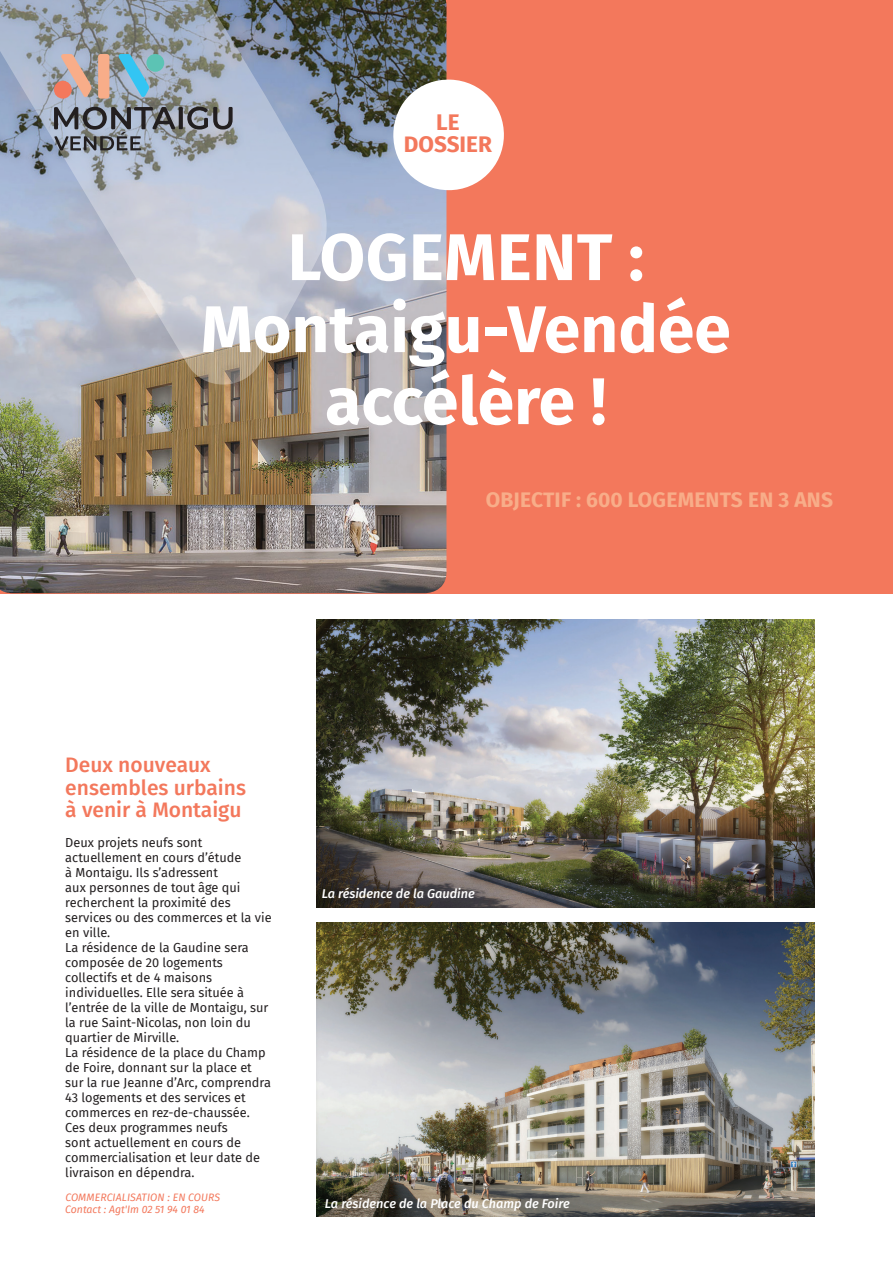
<style>
.page{position:relative;width:893px;height:1263px;background:#fff}
.page>*{position:absolute;margin:0;border:0;box-sizing:border-box;transform-origin:0 0}
.t1{font:700 66px "Fira Sans";color:#fff}
.t2{font:700 22.5px "Fira Sans";color:#f3785c}
.t3{font:500 21px/22.5px "Fira Sans";color:#f3785c}
.t4{font:700 21px "Fira Sans";letter-spacing:.01em;color:#f8ad89}
.t5{font:12.75px/15px "Fira Sans";color:#231f20}
.t6{font:italic 500 12.75px "Fira Sans";color:#fff}
.t7{font:italic 10.5px "Fira Sans";color:#f3785c}
</style>
<div class="page">
<div style="left:0;top:0;width:893px;height:593px;background:#f3785c"></div>
<img style="left:0;top:0;width:446px;height:593px">
<svg style="left:393px;top:78px;width:111px;height:112px"></svg>
<svg style="left:0;top:0;width:328px;height:386px"></svg>
<img style="left:316px;top:923px;width:499px;height:294px">
<img style="left:316px;top:620px;width:499px;height:288px">
<svg style="left:54px;top:107px;width:121px;height:43px"></svg>
<svg style="left:179px;top:107px;width:4px;height:22px"></svg>
<svg style="left:187px;top:107px;width:46px;height:23px"></svg>
<div style="left:98px;top:54px;width:11px;height:45px;background:#f8ad89;border-radius:3px"></div>
<svg style="left:61px;top:54px;width:31px;height:43px"></svg>
<div style="left:54px;top:81px;width:18px;height:18px;background:#f3785c;border-radius:50%"></div>
<div style="left:146px;top:54px;width:18px;height:18px;background:#5cc3b4;border-radius:50%"></div>
<svg style="left:118px;top:54px;width:31px;height:43px"></svg>
<p class="t2" style="left:436px;top:103px;width:25px">LE</p>
<p class="t2" style="left:404px;top:125px;width:89px">DOSSIER</p>
<p class="t1" style="left:288px;top:201px;width:358px">LOGEMENT :</p>
<p class="t1" style="left:201px;top:273px;width:531px">Montaigu-Vendée</p>
<p class="t1" style="left:325px;top:345px;width:283px">accélère !</p>
<p class="t4" style="left:486px;top:482px;width:349px">OBJECTIF : 600 LOGEMENTS EN 3 ANS</p>
<p class="t3" style="left:65px;top:753px;width:182px">Deux nouveaux ensembles urbains</p>
<p class="t3" style="left:65px;top:798px;width:178px">à venir à Montaigu</p>
<p class="t5" style="left:65px;top:835px;width:208px">Deux projets neufs sont actuellement en cours d’étude<br>à Montaigu. Ils s’adressent<br>aux personnes de tout âge qui recherchent la proximité des services ou des commerces et la vie en ville.</p>
<p class="t5" style="left:65px;top:940px;width:205px">La résidence de la Gaudine sera composée de 20 logements collectifs et de 4 maisons individuelles. Elle sera située à l’entrée de la ville de Montaigu, sur la rue Saint-Nicolas, non loin du quartier de Mirville.</p>
<p class="t5" style="left:65px;top:1045px;width:207px">La résidence de la place du Champ de Foire, donnant sur la place et sur la rue Jeanne d’Arc, comprendra<br>43 logements et des services et commerces en rez-de-chaussée.</p>
<p class="t5" style="left:65px;top:1120px;width:196px">Ces deux programmes neufs<br>sont actuellement en cours de commercialisation et leur date de livraison en dépendra.</p>
<p class="t7" style="left:65px;top:1190px;width:156px">COMMERCIALISATION : EN COURS</p>
<p class="t7" style="left:65px;top:1202px;width:141px">Contact : Agt'Im 02 51 94 01 84</p>
<p class="t6" style="left:322px;top:883px;width:154px">La résidence de la Gaudine</p>
<p class="t6" style="left:325px;top:1194px;width:246px">La résidence de la Place du Champ de Foire</p>
</div>
